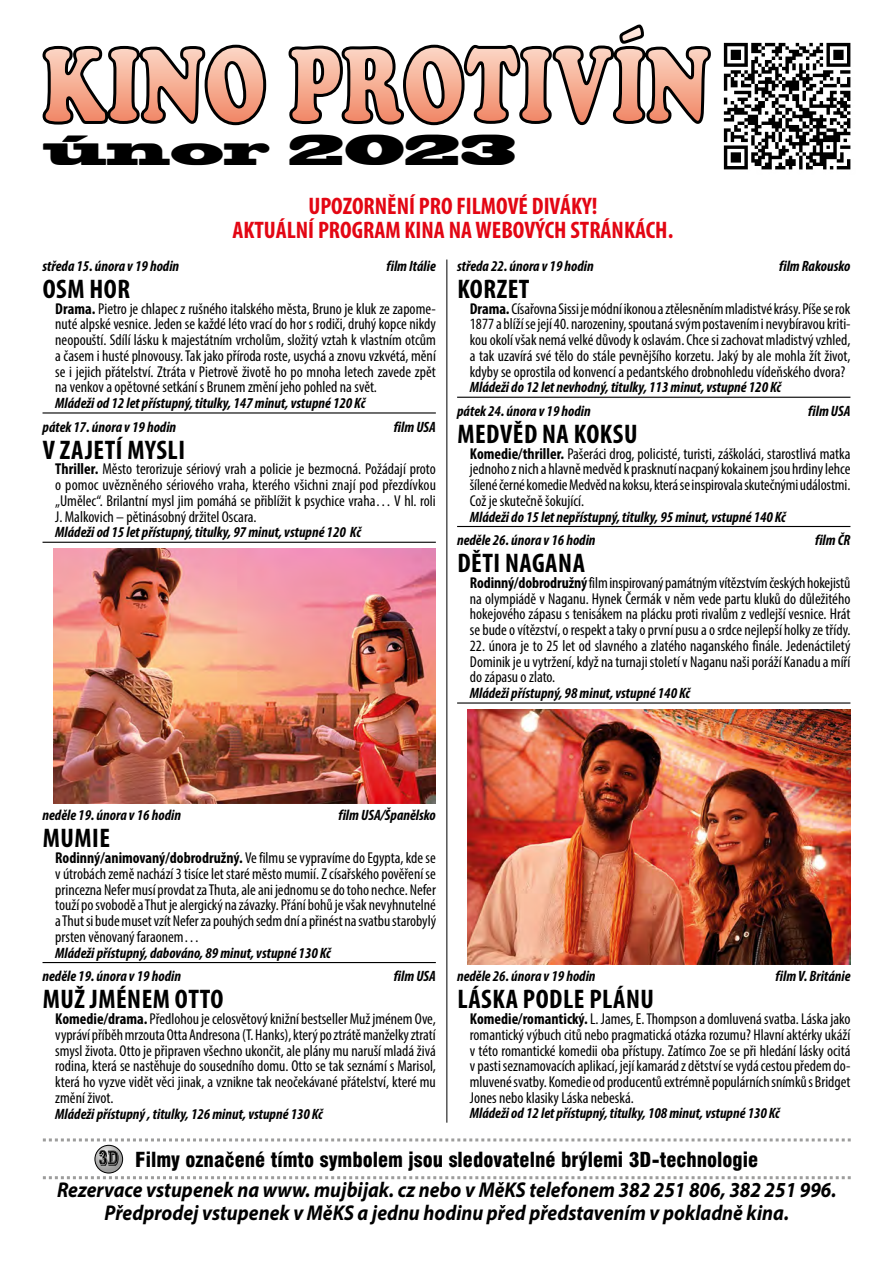
<style>
.page{position:relative;width:893px;height:1263px;background:#fff}
.page>*{position:absolute;margin:0;border:0;box-sizing:border-box;transform-origin:0 0}
.t1{font:40.5px "Blackoak CE";letter-spacing:-.02em;color:#000}
.t2{font:700 condensed 27px "Myriad Pro";letter-spacing:.02em;color:#000}
.t3{font:700 condensed 24px/24px "Myriad Pro";color:#e30613;text-align:center}
.t4{font:italic 700 21.45px/22.5px "Myriad Pro";color:#000;text-align:center;scale:.91 1}
.t5{font:900 condensed 20.25px "Swiss 721 AT";color:#000}
.t6{font:condensed 15.75px/15.8px "Myriad Pro";color:#000;text-align:justify}
.t7{font:italic 700 condensed 15px/23.5px "Myriad Pro";color:#000}
.s1{font-weight:700}
</style>
<div class="page">
<img style="left:723px;top:42px;width:128px;height:128px">
<svg style="left:42px;top:24px;width:669px;height:102px"></svg>
<svg style="left:43px;top:1176px;width:808px;height:3px"></svg>
<svg style="left:43px;top:1138px;width:808px;height:3px"></svg>
<svg style="left:95px;top:1145px;width:28px;height:28px"></svg>
<div style="left:94px;top:1145px;width:29px;height:28px;border:1px solid #000;border-radius:50%"></div>
<img style="left:99px;top:1150px;width:20px;height:16px">
<hr style="left:446px;top:259px;width:1px;height:864px;background:#000">
<hr style="left:43px;top:412px;width:393px;height:1px;background:#000">
<hr style="left:43px;top:542px;width:393px;height:1px;background:#000">
<hr style="left:43px;top:962px;width:393px;height:1px;background:#000">
<img style="left:53px;top:548px;width:383px;height:256px">
<hr style="left:457px;top:397px;width:393px;height:1px;background:#000">
<hr style="left:457px;top:526px;width:393px;height:1px;background:#000">
<hr style="left:457px;top:702px;width:393px;height:2px;background:#000">
<img style="left:468px;top:709px;width:382px;height:255px">
<h1 class="t1" style="left:43px;top:127px;width:476px">únor 2023</h1>
<h3 class="t3" style="left:232px;top:193px;width:442px">UPOZORNĚNÍ PRO FILMOVÉ DIVÁKY!<br>AKTUÁLNÍ PROGRAM KINA NA WEBOVÝCH STRÁNKÁCH.</h3>
<p class="t7" style="left:43px;top:254px;width:138px">středa 15. února v 19 hodin</p>
<p class="t7" style="left:386px;top:254px;width:51px">film Itálie</p>
<h2 class="t2" style="left:43px;top:272px;width:89px">OSM HOR</h2>
<p class="t6" style="left:55px;top:300px;width:382px"><span class="s1">Drama.</span> Pietro je chlapec z rušného italského města, Bruno je kluk ze zapome&shy;nuté alpské vesnice. Jeden se každé léto vrací do hor s rodiči, druhý kopce nikdy neopouští. Sdílí lásku k majestátním vrcholům, složitý vztah k vlastním otcům a časem i husté plnovousy. Tak jako příroda roste, usychá a znovu vzkvétá, mění se i jejich přátelství. Ztráta v Pietrově životě ho po mnoha letech zavede zpět na venkov a opětovné setkání s Brunem změní jeho pohled na svět.</p>
<p class="t7" style="left:43px;top:391px;width:324px;text-indent:13px">Mládeži od 12 let přístupný, titulky, 147 minut, vstupné 120 Kč pátek 17. února v 19 hodin</p>
<p class="t7" style="left:394px;top:415px;width:44px">film USA</p>
<h2 class="t2" style="left:43px;top:433px;width:144px">V ZAJETÍ MYSLI</h2>
<p class="t6" style="left:55px;top:461px;width:382px"><span class="s1">Thriller.</span> Město terorizuje sériový vrah a policie je bezmocná. Požádají proto o pomoc uvězněného sériového vraha, kterého všichni znají pod přezdívkou „Umělec“. Brilantní mysl jim pomáhá se přiblížit k psychice vraha… V hl. roli J. Malkovich – pětinásobný držitel Oscara.</p>
<p class="t7" style="left:55px;top:520px;width:307px">Mládeži od 15 let přístupný, titulky, 97 minut, vstupné 120 Kč</p>
<p class="t7" style="left:457px;top:254px;width:138px">středa 22. února v 19 hodin</p>
<p class="t7" style="left:779px;top:254px;width:73px">film Rakousko</p>
<h2 class="t2" style="left:457px;top:272px;width:74px">KORZET</h2>
<p class="t6" style="left:470px;top:300px;width:382px"><span class="s1">Drama.</span> Císařovna Sissi je módní ikonou a ztělesněním mladistvé krásy. Píše se rok 1877 a blíží se její 40. narozeniny, spoutaná svým postavením i nevybíravou kriti&shy;kou okolí však nemá velké důvody k oslavám. Chce si zachovat mladistvý vzhled, a tak uzavírá své tělo do stále pevnějšího korzetu. Jaký by ale mohla žít život, kdyby se oprostila od konvencí a pedantského drobnohledu vídeňského dvora?</p>
<p class="t7" style="left:457px;top:375px;width:325px;text-indent:13px">Mládeži do 12 let nevhodný, titulky, 113 minut, vstupné 120 Kč pátek 24. února v 19 hodin</p>
<p class="t7" style="left:808px;top:399px;width:44px">film USA</p>
<h2 class="t2" style="left:457px;top:417px;width:182px">MEDVĚD NA KOKSU</h2>
<p class="t6" style="left:470px;top:445px;width:382px"><span class="s1">Komedie/thriller.</span> Pašeráci drog, policisté, turisti, záškoláci, starostlivá matka jednoho z nich a hlavně medvěd k prasknutí nacpaný kokainem jsou hrdiny lehce šílené černé komedie Medvěd na koksu, která se inspirovala skutečnými událostmi.<br>Což je skutečně šokující.</p>
<p class="t7" style="left:457px;top:505px;width:330px;text-indent:13px">Mládeži do 15 let nepřístupný, titulky, 95 minut, vstupné 140 Kč neděle 26. února v 16 hodin</p>
<p class="t7" style="left:815px;top:528px;width:37px">film ČR</p>
<h2 class="t2" style="left:457px;top:546px;width:129px">DĚTI NAGANA</h2>
<p class="t6" style="left:470px;top:575px;width:382px"><span class="s1">Rodinný/dobrodružný</span> film inspirovaný památným vítězstvím českých hokejistů na olympiádě v Naganu. Hynek Čermák v něm vede partu kluků do důležitého hokejového zápasu s tenisákem na plácku proti rivalům z vedlejší vesnice. Hrát se bude o vítězství, o respekt a taky o první pusu a o srdce nejlepší holky ze třídy.</p>
<p class="t6" style="left:470px;top:638px;width:382px">22. února je to 25 let od slavného a zlatého naganského finále. Jedenáctiletý Dominik je u vytržení, když na turnaji století v Naganu naši poráží Kanadu a míří do zápasu o zlato.</p>
<p class="t7" style="left:470px;top:681px;width:222px">Mládeži přístupný, 98 minut, vstupné 140 Kč</p>
<p class="t7" style="left:43px;top:803px;width:140px">neděle 19. února v 16 hodin</p>
<p class="t7" style="left:338px;top:803px;width:99px">film USA/Španělsko</p>
<h2 class="t2" style="left:43px;top:822px;width:69px">MUMIE</h2>
<p class="t6" style="left:55px;top:850px;width:382px"><span class="s1">Rodinný/animovaný/dobrodružný.</span> Ve filmu se vypravíme do Egypta, kde se v útrobách země nachází 3 tisíce let staré město mumií. Z císařského pověření se princezna Nefer musí provdat za Thuta, ale ani jednomu se do toho nechce. Nefer touží po svobodě a Thut je alergický na závazky. Přání bohů je však nevyhnutelné a Thut si bude muset vzít Nefer za pouhých sedm dní a přinést na svatbu starobylý prsten věnovaný faraonem…</p>
<p class="t7" style="left:43px;top:941px;width:290px;text-indent:13px">Mládeži přístupný, dabováno, 89 minut, vstupné 130 Kč neděle 19. února v 19 hodin</p>
<p class="t7" style="left:394px;top:964px;width:44px">film USA</p>
<h2 class="t2" style="left:43px;top:982px;width:182px">MUŽ JMÉNEM OTTO</h2>
<p class="t6" style="left:55px;top:1011px;width:382px"><span class="s1">Komedie/drama.</span> Předlohou je celosvětový knižní bestseller Muž jménem Ove, vypráví příběh mrzouta Otta Andresona (T. Hanks), který po ztrátě manželky ztratí smysl života. Otto je připraven všechno ukončit, ale plány mu naruší mladá živá rodina, která se nastěhuje do sousedního domu. Otto se tak seznámí s Marisol, která ho vyzve vidět věci jinak, a vznikne tak neočekávané přátelství, které mu změní život.</p>
<p class="t7" style="left:55px;top:1101px;width:269px">Mládeži přístupný , titulky, 126 minut, vstupné 130 Kč</p>
<p class="t7" style="left:457px;top:964px;width:140px">neděle 26. února v 19 hodin</p>
<p class="t7" style="left:776px;top:964px;width:76px">film V. Británie</p>
<h2 class="t2" style="left:457px;top:982px;width:198px">LÁSKA PODLE PLÁNU</h2>
<p class="t6" style="left:470px;top:1011px;width:382px"><span class="s1">Komedie/romantický.</span> L. James, E. Thompson a domluvená svatba. Láska jako romantický výbuch citů nebo pragmatická otázka rozumu? Hlavní aktérky ukáží v této romantické komedii oba přístupy. Zatímco Zoe se při hledání lásky ocitá v pasti seznamovacích aplikací, její kamarád z dětství se vydá cestou předem do&shy;mluvené svatby. Komedie od producentů extrémně populárních snímků s Bridget Jones nebo klasiky Láska nebeská.</p>
<p class="t7" style="left:470px;top:1101px;width:312px">Mládeži od 12 let přístupný, titulky, 108 minut, vstupné 130 Kč</p>
<p class="t5" style="left:135px;top:1147px;width:624px">Filmy označené tímto symbolem jsou sledovatelné brýlemi 3D-technologie</p>
<h3 class="t4" style="left:57px;top:1178px;width:858px">Rezervace vstupenek na www. mujbijak. cz nebo v MěKS telefonem 382 251 806, 382 251 996.<br>Předprodej vstupenek v MěKS a jednu hodinu před představením v pokladně kina.</h3>
</div>
